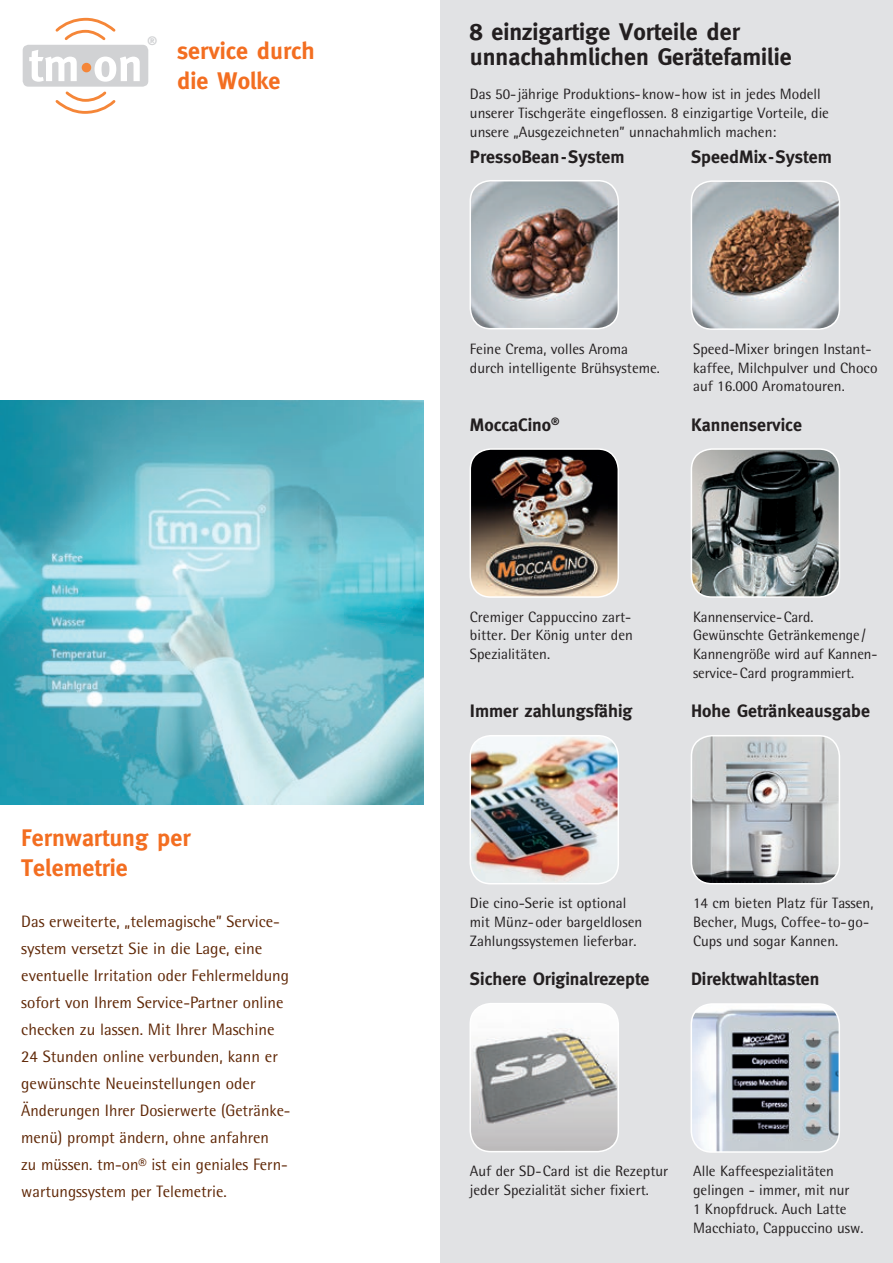
<style>
.page{position:relative;width:893px;height:1263px;background:#fff}
.page>*{position:absolute;margin:0;border:0;box-sizing:border-box;transform-origin:0 0}
.t1{font:700 24px/25.5px "Meta";color:#231f20}
.t2{font:700 24px/30px "Meta";color:#f36e21}
.t3{font:700 18px "Meta";color:#231f20}
.t4{font:16.5px/27px "Rotis Semi Sans";color:#5f2706}
.t5{font:15px/18.8px "Rotis Semi Sans";color:#231f20}
.t6{font:700 12.15px "Meta";color:#d1d2d4}
</style>
<div class="page">
<div style="left:440px;top:0;width:453px;height:1263px;background:#e1e2e4"></div>
<img style="left:691px;top:736px;width:148px;height:148px">
<div style="left:691px;top:735px;width:149px;height:149px;border:2px solid #fff;border-radius:21px"></div>
<img style="left:691px;top:1006px;width:148px;height:146px">
<div style="left:691px;top:1003px;width:149px;height:150px;border:2px solid #fff;border-radius:21px"></div>
<img style="left:691px;top:451px;width:148px;height:146px">
<div style="left:691px;top:448px;width:149px;height:150px;border:2px solid #fff;border-radius:21px"></div>
<img style="left:470px;top:736px;width:148px;height:148px">
<div style="left:470px;top:735px;width:149px;height:149px;border:2px solid #fff;border-radius:21px"></div>
<img style="left:470px;top:1003px;width:148px;height:148px">
<div style="left:470px;top:1003px;width:149px;height:149px;border:2px solid #fff;border-radius:21px"></div>
<img style="left:470px;top:451px;width:148px;height:146px">
<div style="left:470px;top:448px;width:149px;height:150px;border:2px solid #fff;border-radius:21px"></div>
<img style="left:691px;top:183px;width:148px;height:146px">
<div style="left:691px;top:180px;width:149px;height:150px;border:2px solid #fff;border-radius:21px"></div>
<img style="left:470px;top:181px;width:148px;height:148px">
<div style="left:470px;top:180px;width:149px;height:149px;border:2px solid #fff;border-radius:21px"></div>
<div style="left:23px;top:45px;width:125px;height:42px;background:#d1d2d4;border-radius:6px"></div>
<svg style="left:29px;top:17px;width:111px;height:97px"></svg>
<img style="left:0;top:401px;width:423px;height:404px">
<p class="t6" style="left:147px;top:34px;width:11px">®</p>
<h1 class="t2" style="left:177px;top:36px;width:139px">service durch die Wolke</h1>
<h1 class="t2" style="left:21px;top:822px;width:171px">Fernwartung per<br>Telemetrie</h1>
<p class="t4" style="left:21px;top:907px;width:269px">Das erweiterte, „telemagische” Service&shy;system versetzt Sie in die Lage, eine eventuelle Irritation oder Fehlermeldung sofort von Ihrem Service-Partner online checken zu lassen. Mit Ihrer Maschine 24 Stunden online verbunden, kann er gewünschte Neueinstellungen oder Änderungen Ihrer Dosierwerte (Getränke&shy;menü) prompt ändern, ohne anfahren<br>zu müssen. tm-on® ist ein geniales Fern&shy;wartungssystem per Telemetrie.</p>
<h1 class="t1" style="left:470px;top:19px;width:323px">8 einzigartige Vorteile der unnachahmlichen Gerätefamilie</h1>
<p class="t5" style="left:470px;top:85px;width:361px">Das 50-jährige Produktions-know-how ist in jedes Modell unserer Tischgeräte eingeflossen. 8 einzigartige Vorteile, die unsere „Ausgezeichneten” unnachahmlich machen:</p>
<p class="t3" style="left:470px;top:146px;width:156px">PressoBean-System</p>
<p class="t3" style="left:691px;top:146px;width:142px">SpeedMix-System</p>
<p class="t5" style="left:470px;top:339px;width:192px">Feine Crema, volles Aroma durch intelligente Brühsysteme.</p>
<p class="t5" style="left:693px;top:339px;width:186px">Speed-Mixer bringen Instant&shy;kaffee, Milchpulver und Choco auf 16.000 Aromatouren.</p>
<p class="t3" style="left:470px;top:414px;width:91px">MoccaCino<sup>®</sup></p>
<p class="t3" style="left:691px;top:414px;width:113px">Kannenservice</p>
<p class="t5" style="left:470px;top:607px;width:165px;text-align:justify">Cremiger Cappuccino zart&shy;bitter. Der König unter den Spezialitäten.</p>
<p class="t5" style="left:693px;top:607px;width:186px">Kannenservice-Card.<br>Gewünschte Getränkemenge /<br>Kannengröße wird auf Kannen&shy;service-Card programmiert.</p>
<p class="t3" style="left:470px;top:701px;width:164px">Immer zahlungsfähig</p>
<p class="t3" style="left:691px;top:701px;width:181px">Hohe Getränkeausgabe</p>
<p class="t5" style="left:470px;top:894px;width:174px">Die cino-Serie ist optional mit Münz-oder bargeldlosen<br>Zahlungssystemen lieferbar.</p>
<p class="t5" style="left:693px;top:894px;width:182px">14 cm bieten Platz für Tassen,<br>Becher, Mugs, Coffee-to-go-<br>Cups und sogar Kannen.</p>
<p class="t3" style="left:470px;top:969px;width:181px">Sichere Originalrezepte</p>
<p class="t3" style="left:691px;top:969px;width:130px">Direktwahltasten</p>
<p class="t5" style="left:470px;top:1162px;width:200px">Auf der SD-Card ist die Rezeptur jeder Spezialität sicher fixiert.</p>
<p class="t5" style="left:693px;top:1162px;width:172px">Alle Kaffeespezialitäten gelingen - immer, mit nur<br>1 Knopfdruck. Auch Latte<br>Macchiato, Cappuccino usw.</p>
</div>
